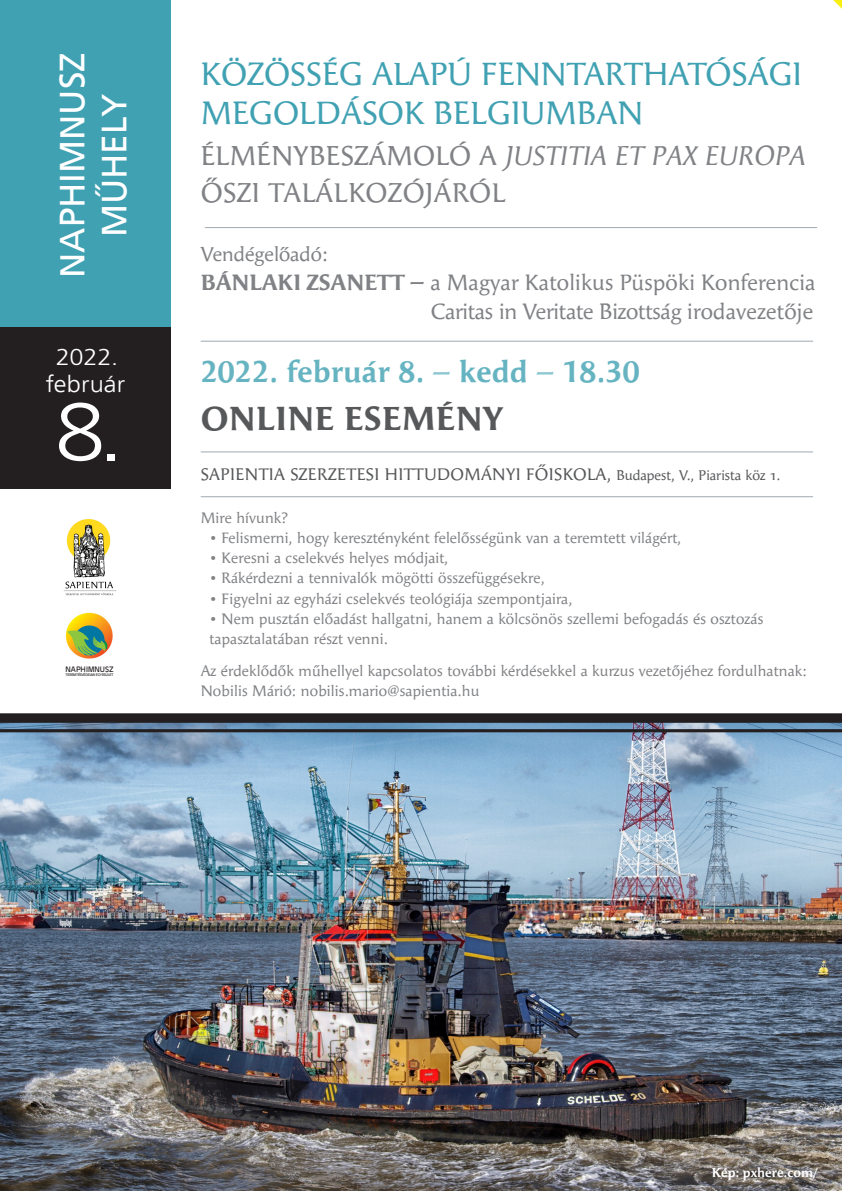
<style>
.page{position:relative;width:842px;height:1191px;background:#fff}
.page>*{position:absolute;margin:0;border:0;box-sizing:border-box;transform-origin:0 0}
.t1{font:300 82.3px "H Frutiger";color:#fff;scale:1.11 1}
.t2{font:35px/42px "H Frutiger Roman";color:#fff;text-align:center}
.t3{font:33px "Angie H Bold";color:#57585a}
.t4{font:32px/38.6px "Angie H Medium";color:#40a1b2}
.t5{font:30px "Angie H Bold";letter-spacing:.01em;color:#66b4c1}
.t6{font:27px/37px "Angie H Medium";letter-spacing:.02em;color:#808285}
.t7{font:300 23px "H Frutiger";color:#fff;scale:1.11 1}
.t8{font:22px/29px "Angie H Medium";color:#808285;text-align:right}
.t9{font:20px "Angie H Medium";color:#808285}
.t10{font:16.6px "Angie H Medium";letter-spacing:.02em;color:#57585a}
.t11{font:15px/20.2px "Angie H Medium";letter-spacing:.01em;color:#808285}
.t12{font:13.8px "Angie H Medium";color:#57585a}
.t13{font:13px "Angie H Bold";color:#fff}
.t14{font:12px "Times New Roman";color:#fff}
.t15{font:7.3px "Antique Olive";color:#231f20}
.t16{font:3.4px "Antique Olive";letter-spacing:-.04em;color:#231f20}
.s1{font-style:italic}
.s2{font-family:"Angie H Bold"}
.s3{font-family:"Angie H Bold";font-size:24px}
.s4{color:#8dc7d1}
.s5{font-size:16.6px}
</style>
<div class="page">
<div style="left:0;top:0;width:170px;height:328px;background:#40a1b2"></div>
<hr style="left:201px;top:341px;width:612px;height:1px;background:#9fa9b2">
<hr style="left:205px;top:227px;width:612px;height:1px;background:#9fa9b2">
<hr style="left:201px;top:496px;width:612px;height:1px;background:#9fa9b2">
<div style="left:0;top:327px;width:170px;height:161px;background:#231f20"></div>
<img style="left:65px;top:612px;width:48px;height:47px">
<img style="left:63px;top:519px;width:54px;height:77px">
<hr style="left:201px;top:451px;width:612px;height:1px;background:#9fa9b2">
<svg style="left:833px;top:0;width:9px;height:9px"></svg>
<img style="left:0;top:723px;width:842px;height:468px">
<div style="left:0;top:713px;width:842px;height:10px;background:#231f20"></div>
<hr style="left:0;top:729px;width:842px;height:3px;background:#231f20">
<h2 class="t2" style="left:51px;top:278px;width:227px;rotate:-90deg">NAPHIMNUSZ<br>MÛHELY</h2>
<h3 class="t7" style="left:56px;top:344px;width:58px">2022.</h3>
<h3 class="t7" style="left:46px;top:371px;width:73px">február</h3>
<h1 class="t1" style="left:55px;top:385px;width:64px">8.</h1>
<p class="t15" style="left:66px;top:664px;width:49px">NAPHIMNUSZ</p>
<p class="t16" style="left:66px;top:672px;width:49px">TEREMTÉSVÉDELMI EGYESÜLET</p>
<h3 class="t4" style="left:201px;top:55px;width:603px">Közösség alapú fenntarthatósági megoldások Belgiumban</h3>
<h3 class="t6" style="left:201px;top:137px;width:606px">Élménybeszámoló a <span class="s1">JUSTITIA ET PAX EUROPA </span>őszi találkozójáról</h3>
<h3 class="t9" style="left:201px;top:242px;width:129px">Vendégelőadó:</h3>
<h3 class="t8" style="left:201px;top:268px;width:616px"><span class="s2">Bánlaki Zsanett</span> <span class="s3">–</span> a Magyar Katolikus Püspöki Konferencia<br>Caritas in Veritate Bizottság irodavezetője</h3>
<h3 class="t5" style="left:201px;top:354px;width:440px">2022. február 8. <span class="s4">–</span> kedd <span class="s4">–</span> 18.30</h3>
<h3 class="t3" style="left:201px;top:398px;width:50px">ONLINE</h3>
<h3 class="t3" style="left:344px;top:398px;width:161px">ESEMÉNY</h3>
<p class="t10" style="left:201px;top:464px;width:40px">SAPIENTIA</p>
<p class="t10" style="left:290px;top:464px;width:10px">SZERZETESI</p>
<p class="t10" style="left:385px;top:464px;width:13px">HITTUDO</p>
<p class="t10" style="left:464px;top:464px;width:28px">MÁNYI</p>
<p class="t10" style="left:526px;top:464px;width:59px">FÔISKOLA</p>
<p class="t12" style="left:607px;top:467px;width:175px"><span class="s5">,</span> Budapest, V., Piarista köz 1.</p>
<p class="t11" style="left:201px;top:507px;width:89px">Mire hívunk?</p>
<p class="t11" style="left:209px;top:528px;width:473px">• Felismerni, hogy keresztényként felelôsségünk van a teremtett világért,</p>
<p class="t11" style="left:209px;top:548px;width:240px">• Keresni a cselekvés helyes módjait,</p>
<p class="t11" style="left:209px;top:568px;width:337px">• Rákérdezni a tennivalók mögötti összefüggésekre,</p>
<p class="t11" style="left:209px;top:588px;width:365px">• Figyelni az egyházi cselekvés teológiája szempontjaira,</p>
<p class="t11" style="left:209px;top:608px;width:555px">• Nem pusztán elôadást hallgatni, hanem a kölcsönös szellemi befogadás és osztozás tapasztalatában részt venni.</p>
<p class="t11" style="left:201px;top:661px;width:608px">Az érdeklôdôk mûhellyel kapcsolatos további kérdésekkel a kurzus vezetôjéhez fordulhatnak:<br>Nobilis Márió: nobilis.mario@sapientia.hu</p>
<p class="t13" style="left:712px;top:1164px;width:107px">Kép: pxhere.com/</p>
<p class="t14" style="left:757px;top:1168px;width:71px">ambientebio.it</p>
</div>
